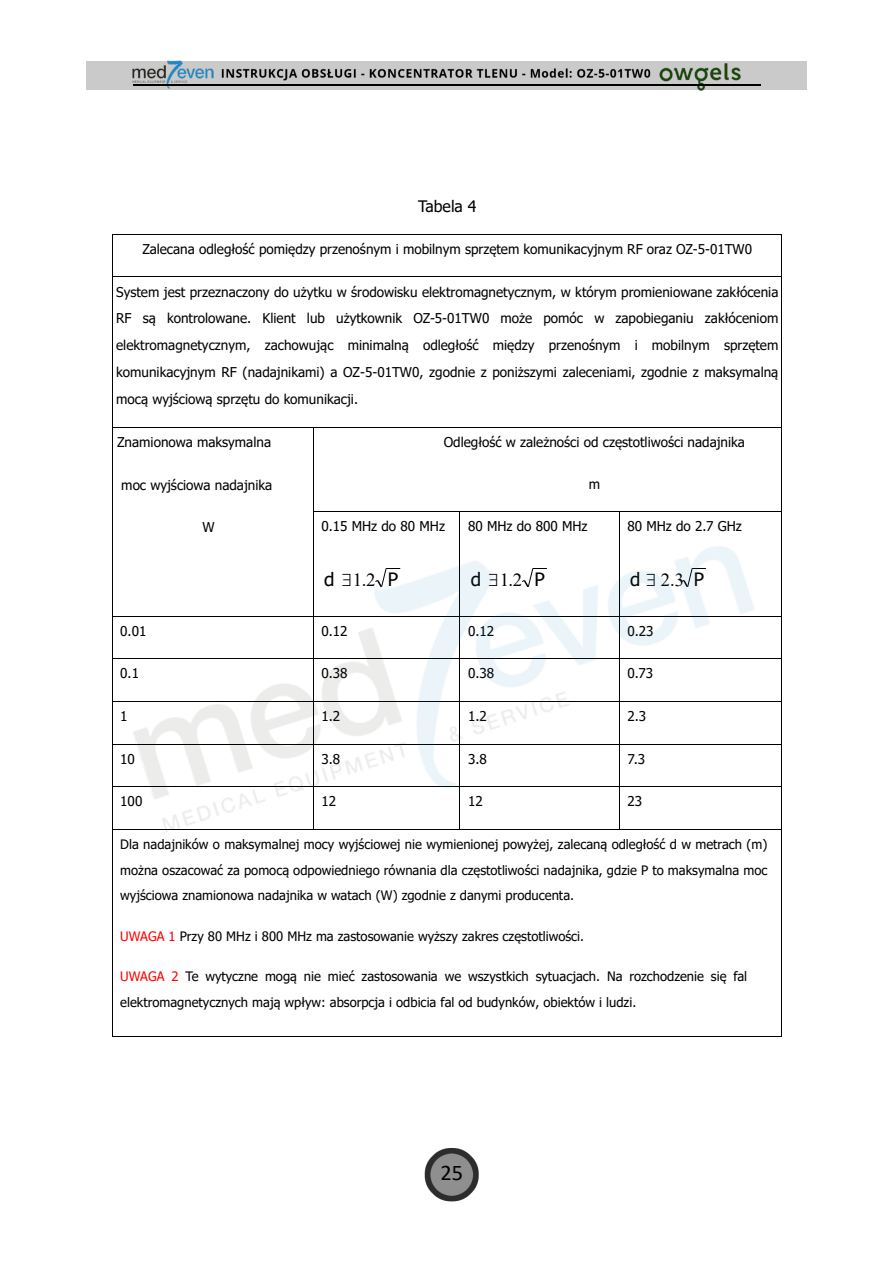
<style>
.page{position:relative;width:893px;height:1263px;background:#fff}
.page>*{position:absolute;margin:0;border:0;box-sizing:border-box;transform-origin:0 0}
.t1{font:22.35px "Calibri";color:#000}
.t2{font:18.45px "Times New Roman";color:#000}
.t3{font:15.9px "Tahoma";color:#000}
.t4{font:13.5px/26.8px "Tahoma";color:#000;text-align:justify}
.t5{font:13.05px/26px "Tahoma";color:#000;text-align:justify}
.s1{font-family:"Tahoma"}
.s2{color:#f00}
</style>
<div class="page">
<div style="left:86px;top:62px;width:720px;height:28px;background:#cacaca"></div>
<img style="left:119px;top:60px;width:631px;height:31px">
<img style="left:424px;top:1148px;width:55px;height:54px">
<hr style="left:133px;top:84px;width:627px;height:2px;background:#000">
<hr style="left:113px;top:234px;width:668px;height:1px;background:#000">
<hr style="left:112px;top:234px;width:1px;height:42px;background:#000">
<hr style="left:781px;top:234px;width:1px;height:42px;background:#000">
<hr style="left:113px;top:276px;width:668px;height:1px;background:#000">
<hr style="left:112px;top:277px;width:1px;height:150px;background:#000">
<hr style="left:781px;top:277px;width:1px;height:150px;background:#000">
<hr style="left:113px;top:427px;width:200px;height:1px;background:#000">
<hr style="left:314px;top:427px;width:467px;height:1px;background:#000">
<hr style="left:112px;top:427px;width:1px;height:84px;background:#000">
<hr style="left:313px;top:427px;width:1px;height:84px;background:#000">
<hr style="left:781px;top:427px;width:1px;height:84px;background:#000">
<hr style="left:620px;top:511px;width:161px;height:1px;background:#000">
<hr style="left:112px;top:512px;width:1px;height:104px;background:#000">
<hr style="left:781px;top:512px;width:1px;height:104px;background:#000">
<hr style="left:620px;top:616px;width:161px;height:1px;background:#000">
<hr style="left:112px;top:617px;width:1px;height:42px;background:#000">
<hr style="left:781px;top:617px;width:1px;height:42px;background:#000">
<hr style="left:620px;top:659px;width:161px;height:1px;background:#000">
<hr style="left:112px;top:659px;width:1px;height:42px;background:#000">
<hr style="left:781px;top:659px;width:1px;height:42px;background:#000">
<hr style="left:620px;top:701px;width:161px;height:1px;background:#000">
<hr style="left:112px;top:702px;width:1px;height:42px;background:#000">
<hr style="left:781px;top:702px;width:1px;height:42px;background:#000">
<hr style="left:620px;top:744px;width:161px;height:1px;background:#000">
<hr style="left:112px;top:745px;width:1px;height:42px;background:#000">
<hr style="left:781px;top:745px;width:1px;height:42px;background:#000">
<hr style="left:620px;top:787px;width:161px;height:1px;background:#000">
<hr style="left:112px;top:787px;width:1px;height:42px;background:#000">
<hr style="left:781px;top:787px;width:1px;height:42px;background:#000">
<hr style="left:620px;top:829px;width:161px;height:1px;background:#000">
<hr style="left:112px;top:830px;width:1px;height:206px;background:#000">
<hr style="left:113px;top:1036px;width:668px;height:1px;background:#000">
<hr style="left:781px;top:830px;width:1px;height:206px;background:#000">
<img style="left:113px;top:511px;width:667px;height:321px">
<svg style="left:343px;top:574px;width:8px;height:12px"></svg>
<svg style="left:489px;top:574px;width:8px;height:12px"></svg>
<svg style="left:647px;top:574px;width:8px;height:12px"></svg>
<p class="t3" style="left:418px;top:200px;width:60px">Tabela 4</p>
<p class="t4" style="left:142px;top:237px;width:611px">Zalecana odległość pomiędzy przenośnym i mobilnym sprzętem komunikacyjnym RF oraz OZ-5-01TW0</p>
<p class="t4" style="left:116px;top:279px;width:664px">System jest przeznaczony do użytku w środowisku elektromagnetycznym, w którym promieniowane zakłócenia RF są kontrolowane. Klient lub użytkownik OZ-5-01TW0 może pomóc w zapobieganiu zakłóceniom elektromagnetycznym, zachowując minimalną odległość między przenośnym i mobilnym sprzętem komunikacyjnym RF (nadajnikami) a OZ-5-01TW0, zgodnie z poniższymi zaleceniami, zgodnie z maksymalną mocą wyjściową sprzętu do komunikacji.</p>
<p class="t4" style="left:117px;top:430px;width:155px">Znamionowa maksymalna</p>
<p class="t4" style="left:121px;top:472px;width:152px">moc wyjściowa nadajnika</p>
<p class="t4" style="left:203px;top:514px;width:14px">W</p>
<p class="t4" style="left:444px;top:430px;width:303px">Odległość w zależności od częstotliwości nadajnika</p>
<p class="t4" style="left:589px;top:471px;width:13px">m</p>
<p class="t4" style="left:321px;top:514px;width:125px">0.15 MHz do 80 MHz</p>
<p class="t4" style="left:468px;top:514px;width:121px">80 MHz do 800 MHz</p>
<p class="t4" style="left:627px;top:514px;width:116px">80 MHz do 2.7 GHz</p>
<h2 class="t2" style="left:324px;top:573px;width:76px"><span class="s1">d</span> 1.2 <span class="s1">P</span></h2>
<h2 class="t2" style="left:471px;top:573px;width:76px"><span class="s1">d</span> 1.2 <span class="s1">P</span></h2>
<h2 class="t2" style="left:630px;top:573px;width:75px"><span class="s1">d</span> 2.3 <span class="s1">P</span></h2>
<p class="t4" style="left:120px;top:618px;width:28px">0.01</p>
<p class="t4" style="left:321px;top:618px;width:28px">0.12</p>
<p class="t4" style="left:468px;top:618px;width:28px">0.12</p>
<p class="t4" style="left:627px;top:618px;width:28px">0.23</p>
<p class="t4" style="left:120px;top:661px;width:20px">0.1</p>
<p class="t4" style="left:321px;top:661px;width:28px">0.38</p>
<p class="t4" style="left:468px;top:661px;width:28px">0.38</p>
<p class="t4" style="left:627px;top:661px;width:27px">0.73</p>
<p class="t4" style="left:120px;top:704px;width:9px">1</p>
<p class="t4" style="left:321px;top:704px;width:20px">1.2</p>
<p class="t4" style="left:468px;top:704px;width:20px">1.2</p>
<p class="t4" style="left:627px;top:704px;width:20px">2.3</p>
<p class="t4" style="left:120px;top:746px;width:16px">10</p>
<p class="t4" style="left:321px;top:746px;width:20px">3.8</p>
<p class="t4" style="left:468px;top:746px;width:20px">3.8</p>
<p class="t4" style="left:627px;top:746px;width:19px">7.3</p>
<p class="t4" style="left:120px;top:789px;width:24px">100</p>
<p class="t4" style="left:321px;top:789px;width:16px">12</p>
<p class="t4" style="left:468px;top:789px;width:16px">12</p>
<p class="t4" style="left:627px;top:789px;width:16px">23</p>
<p class="t5" style="left:120px;top:832px;width:649px">Dla nadajników o maksymalnej mocy wyjściowej nie wymienionej powyżej, zalecaną odległość d w metrach (m) można oszacować za pomocą odpowiedniego równania dla częstotliwości nadajnika, gdzie P to maksymalna moc wyjściowa znamionowa nadajnika w watach (W) zgodnie z danymi producenta.</p>
<p class="t5" style="left:120px;top:924px;width:465px"><span class="s2">UWAGA 1</span> Przy 80 MHz i 800 MHz ma zastosowanie wyższy zakres częstotliwości.</p>
<p class="t5" style="left:120px;top:964px;width:628px"><span class="s2">UWAGA 2</span> Te wytyczne mogą nie mieć zastosowania we wszystkich sytuacjach. Na rozchodzenie się fal elektromagnetycznych mają wpływ: absorpcja i odbicia fal od budynków, obiektów i ludzi.</p>
<h1 class="t1" style="left:441px;top:1163px;width:24px">25</h1>
</div>
